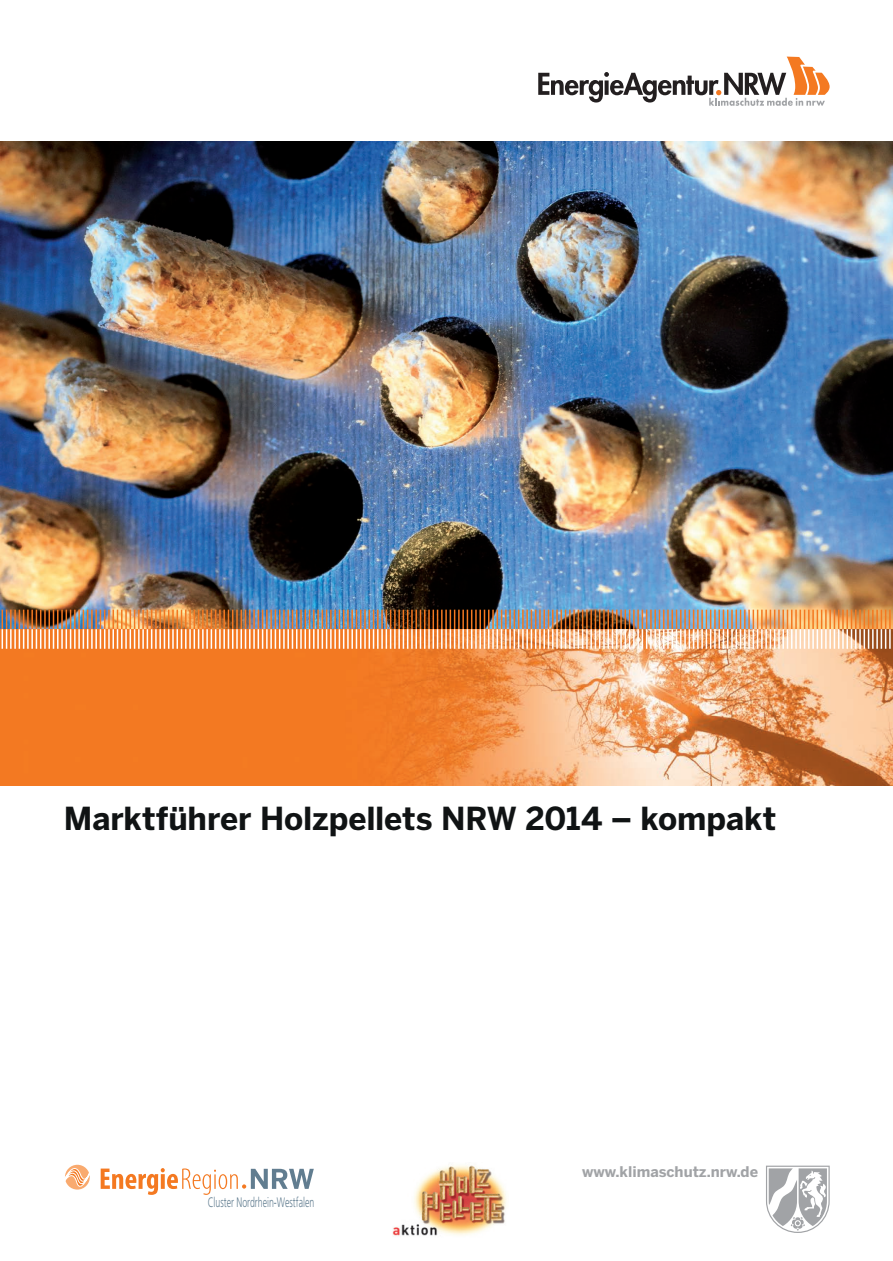
<style>
.page{position:relative;width:893px;height:1261px;background:#fff}
.page>*{position:absolute;margin:0;border:0;box-sizing:border-box;transform-origin:0 0}
.t1{font:700 31.5px "Benton Sans";letter-spacing:-.005em;color:#101314}
.t2{font:700 31.5px "Benton Sans";color:#231f20}
.t3{font:700 14.55px "Benton Sans";color:#a1a3a6}
.t4{font:700 13.95px "Benton Sans";letter-spacing:.02em;color:#a1a3a6}
.t5{font:300 13.65px "Frutiger";color:#617d90;scale:.64 1}
</style>
<div class="page">
<img style="left:0;top:142px;width:893px;height:643px">
<img style="left:2px;top:610px;width:891px;height:39px">
<img style="left:392px;top:1165px;width:115px;height:71px">
<svg style="left:100px;top:1168px;width:214px;height:27px"></svg>
<svg style="left:65px;top:1165px;width:25px;height:25px"></svg>
<svg style="left:766px;top:1165px;width:63px;height:68px"></svg>
<svg style="left:538px;top:57px;width:291px;height:49px"></svg>
<p class="t1" style="left:64px;top:800px;width:714px">Marktführer Holzpellets NRW 2014 – kompakt</p>
<p class="t2" style="left:64px;top:801px;width:622px">Holzpellets. Der Brennstoff der Zukunft.</p>
<p class="t5" style="left:208px;top:1195px;width:168px">Cluster Nordrhein-Westfalen</p>
<p class="t4" style="left:583px;top:1162px;width:177px">www.klimaschutz.nrw.de</p>
<p class="t3" style="left:582px;top:1162px;width:177px">www.klimaschutz.nrw.de</p>
</div>
